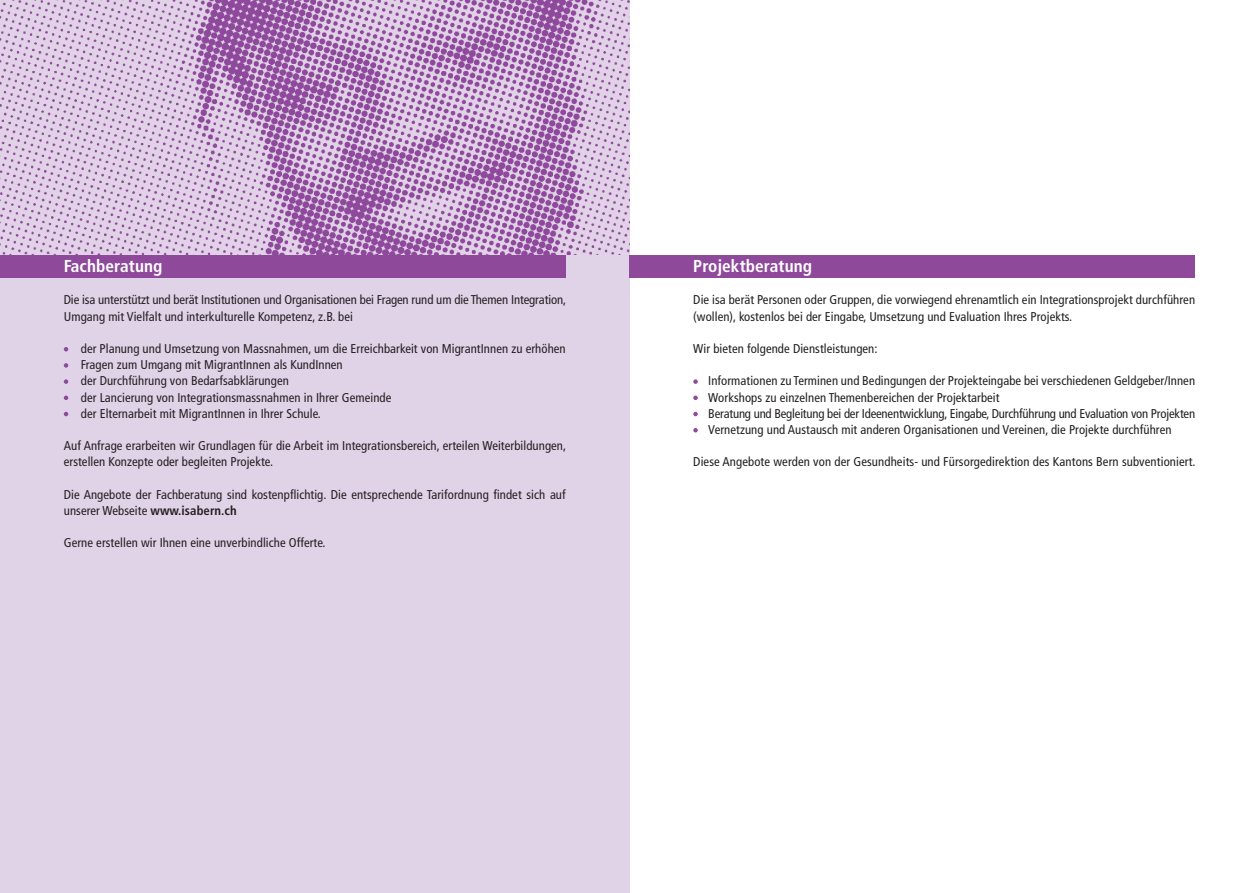
<style>
.page{position:relative;width:1259px;height:893px;background:#fff}
.page>*{position:absolute;margin:0;border:0;box-sizing:border-box;transform-origin:0 0}
.t1{font:700 condensed 17.25px "Frutiger LT Std";letter-spacing:.005em;color:#fff}
.t2{font:condensed 12.75px/16.2px "Frutiger LT Std";letter-spacing:.005em;color:#231f20}
.t3{font:condensed 12.75px "Frutiger LT Std";letter-spacing:-.015em;color:#231f20}
.s1{font-weight:700}
</style>
<div class="page">
<img style="left:0;top:0;width:629px;height:255px">
<div style="left:0;top:255px;width:629px;height:638px;background:#e0d2e7"></div>
<div style="left:629px;top:255px;width:566px;height:23px;background:#8e499b"></div>
<div style="left:0;top:255px;width:566px;height:23px;background:#8e499b"></div>
<svg style="left:64px;top:347px;width:4px;height:4px"></svg>
<svg style="left:64px;top:363px;width:4px;height:5px"></svg>
<svg style="left:64px;top:379px;width:4px;height:5px"></svg>
<svg style="left:64px;top:396px;width:4px;height:4px"></svg>
<svg style="left:64px;top:412px;width:4px;height:4px"></svg>
<svg style="left:693px;top:379px;width:5px;height:5px"></svg>
<svg style="left:693px;top:396px;width:5px;height:4px"></svg>
<svg style="left:693px;top:412px;width:5px;height:4px"></svg>
<svg style="left:693px;top:428px;width:5px;height:4px"></svg>
<p class="t1" style="left:64px;top:256px;width:100px">Fachberatung</p>
<p class="t2" style="left:64px;top:292px;width:504px">Die isa unterstützt und berät Institutionen und Organisationen bei Fragen rund um die Themen Integration,<br>Umgang mit Vielfalt und interkulturelle Kompetenz, z.B. bei</p>
<p class="t2" style="left:81px;top:341px;width:486px">der Planung und Umsetzung von Massnahmen, um die Erreichbarkeit von MigrantInnen zu erhöhen</p>
<p class="t2" style="left:81px;top:357px;width:263px">Fragen zum Umgang mit MigrantInnen als KundInnen</p>
<p class="t2" style="left:81px;top:373px;width:210px">der Durchführung von Bedarfsabklärungen</p>
<p class="t2" style="left:81px;top:389px;width:312px">der Lancierung von Integrationsmassnahmen in Ihrer Gemeinde</p>
<p class="t2" style="left:81px;top:405px;width:242px">der Elternarbeit mit MigrantInnen in Ihrer Schule.</p>
<p class="t2" style="left:64px;top:438px;width:504px">Auf Anfrage erarbeiten wir Grundlagen für die Arbeit im Integrationsbereich, erteilen Weiterbildungen, erstellen Konzepte oder begleiten Projekte.</p>
<p class="t2" style="left:64px;top:486px;width:503px">Die Angebote der Fachberatung sind kostenpflichtig. Die entsprechende Tarifordnung findet sich auf unserer Webseite <span class="s1">www.isabern.ch</span></p>
<p class="t2" style="left:64px;top:535px;width:263px">Gerne erstellen wir Ihnen eine unverbindliche Offerte.</p>
<p class="t1" style="left:693px;top:256px;width:120px">Projektberatung</p>
<p class="t2" style="left:693px;top:292px;width:503px">Die isa berät Personen oder Gruppen, die vorwiegend ehrenamtlich ein Integrationsprojekt durchführen (wollen), kostenlos bei der Eingabe, Umsetzung und Evaluation Ihres Projekts.</p>
<p class="t2" style="left:693px;top:341px;width:186px">Wir bieten folgende Dienstleistungen:</p>
<p class="t2" style="left:708px;top:373px;width:488px">Informationen zu Terminen und Bedingungen der Projekteingabe bei verschiedenen Geldgeber/Innen</p>
<p class="t2" style="left:708px;top:389px;width:293px">Workshops zu einzelnen Themenbereichen der Projektarbeit</p>
<p class="t3" style="left:708px;top:406px;width:488px">Beratung und Begleitung bei der Ideenentwicklung, Eingabe, Durchführung und Evaluation von Projekten</p>
<p class="t2" style="left:708px;top:422px;width:465px">Vernetzung und Austausch mit anderen Organisationen und Vereinen, die Projekte durchführen</p>
<p class="t2" style="left:693px;top:454px;width:504px">Diese Angebote werden von der Gesundheits- und Fürsorgedirektion des Kantons Bern subventioniert.</p>
</div>
